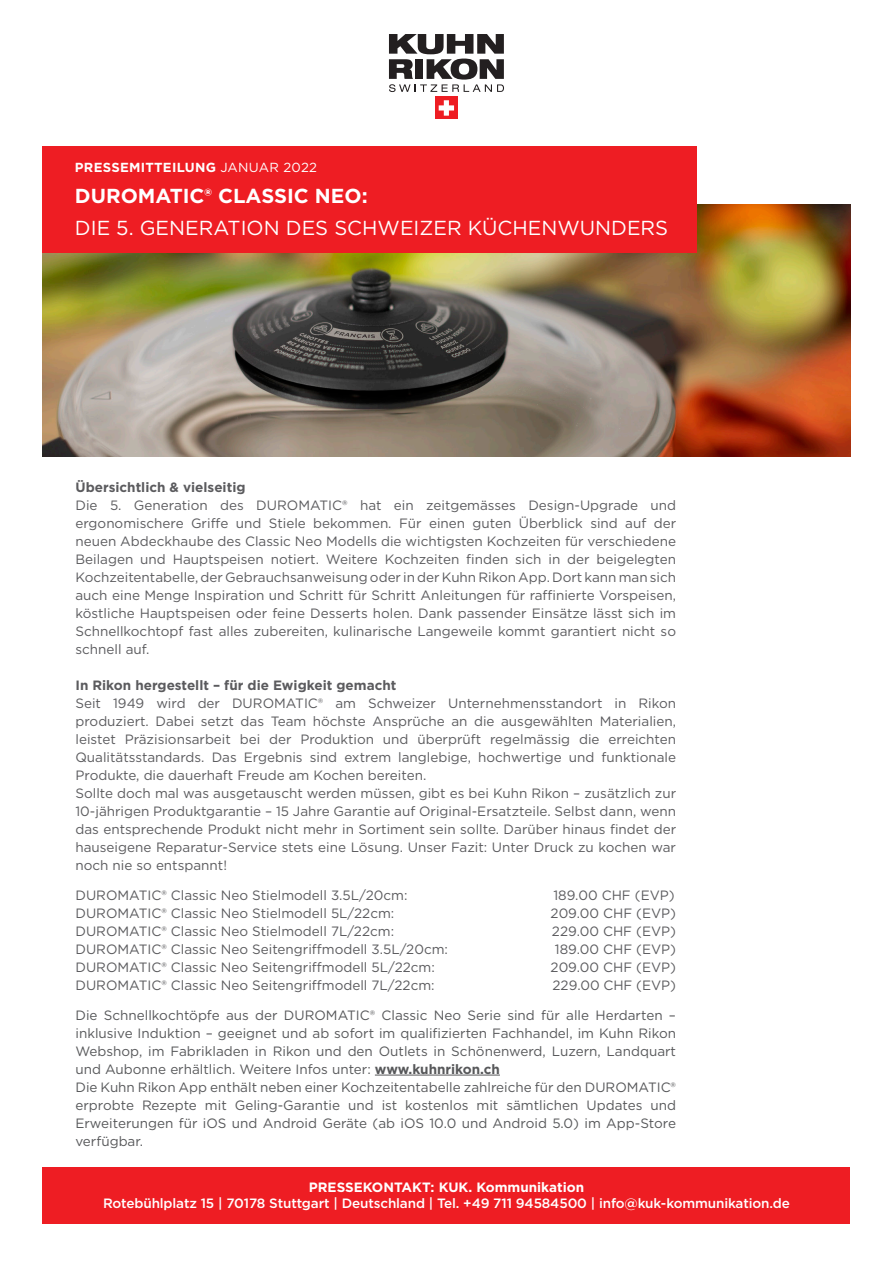
<style>
.page{position:relative;width:893px;height:1263px;background:#fff}
.page>*{position:absolute;margin:0;border:0;box-sizing:border-box;transform-origin:0 0}
.B_50pt{font:20.25px "Gotham";color:#fff}
.B2_11pt{font:700 20.25px "Gotham";color:#fff}
.t1{font:13.5px/18px "Gotham";color:#5b5b5e;text-align:justify}
.t2{font:13.5px/18px "Gotham";color:#57585a;text-align:justify}
.t3{font:500 13.5px "Gotham";letter-spacing:-.01em;color:#fff}
.t4{font:700 13.5px "Gotham";color:#5b5b5e}
.t5{font:700 13.5px "Gotham";color:#fff}
.B2_11pt-2{font:700 13.2px "Gotham";letter-spacing:.02em;color:#fff}
.s1{font-weight:400}
.s2{font-weight:700}
</style>
<div class="page">
<img style="left:43px;top:204px;width:807px;height:252px">
<div style="left:435px;top:97px;width:22px;height:22px;background:#ee1d23"></div>
<svg style="left:439px;top:100px;width:15px;height:16px"></svg>
<svg style="left:389px;top:34px;width:115px;height:58px"></svg>
<div style="left:43px;top:1167px;width:807px;height:56px;background:#ee1d23"></div>
<hr style="left:375px;top:1075px;width:125px;height:1px;background:#57585a">
<div style="left:43px;top:146px;width:654px;height:106px;background:#ee1d23"></div>
<p class="B2_11pt-2" style="left:75px;top:158px;width:244px">PRESSEMITTEILUNG <span class="s1">JANUAR 2022</span></p>
<p class="B2_11pt" style="left:75px;top:183px;width:294px">DUROMATIC® CLASSIC NEO:</p>
<p class="B_50pt" style="left:75px;top:215px;width:595px">DIE 5. GENERATION DES SCHWEIZER KÜCHENWUNDERS</p>
<p class="t4" style="left:75px;top:478px;width:172px">Übersichtlich &amp; vielseitig</p>
<p class="t1" style="left:75px;top:496px;width:602px">Die 5. Generation des DUROMATIC® hat ein zeitgemässes Design-Upgrade und ergonomischere Griffe und Stiele bekommen. Für einen guten Überblick sind auf der neuen Abdeckhaube des Classic Neo Modells die wichtigsten Kochzeiten für verschiedene Beilagen und Hauptspeisen notiert. Weitere Kochzeiten finden sich in der beigelegten Kochzeitentabelle, der Gebrauchsanweisung oder in der Kuhn Rikon App. Dort kann man sich auch eine Menge Inspiration und Schritt für Schritt Anleitungen für raffinierte Vorspeisen, köstliche Hauptspeisen oder feine Desserts holen. Dank passender Einsätze lässt sich im Schnellkochtopf fast alles zubereiten, kulinarische Langeweile kommt garantiert nicht so schnell auf.</p>
<p class="t4" style="left:75px;top:676px;width:322px">In Rikon hergestellt – für die Ewigkeit gemacht</p>
<p class="t1" style="left:75px;top:694px;width:602px">Seit 1949 wird der DUROMATIC® am Schweizer Unternehmensstandort in Rikon produziert. Dabei setzt das Team höchste Ansprüche an die ausgewählten Materialien, leistet Präzisionsarbeit bei der Produktion und überprüft regelmässig die erreichten Qualitätsstandards. Das Ergebnis sind extrem langlebige, hochwertige und funktionale Produkte, die dauerhaft Freude am Kochen bereiten.</p>
<p class="t1" style="left:75px;top:784px;width:602px">Sollte doch mal was ausgetauscht werden müssen, gibt es bei Kuhn Rikon – zusätzlich zur 10-jährigen Produktgarantie – 15 Jahre Garantie auf Original-Ersatzteile. Selbst dann, wenn das entsprechende Produkt nicht mehr in Sortiment sein sollte. Darüber hinaus findet der hauseigene Reparatur-Service stets eine Lösung. Unser Fazit: Unter Druck zu kochen war noch nie so entspannt!</p>
<p class="t1" style="left:75px;top:886px;width:334px">DUROMATIC® Classic Neo Stielmodell 3.5L/20cm:</p>
<p class="t1" style="left:553px;top:886px;width:123px">189.00 CHF (EVP)</p>
<p class="t1" style="left:75px;top:904px;width:320px">DUROMATIC® Classic Neo Stielmodell 5L/22cm:</p>
<p class="t1" style="left:551px;top:904px;width:127px">209.00 CHF (EVP)</p>
<p class="t1" style="left:75px;top:922px;width:320px">DUROMATIC® Classic Neo Stielmodell 7L/22cm:</p>
<p class="t1" style="left:552px;top:922px;width:126px">229.00 CHF (EVP)</p>
<p class="t1" style="left:75px;top:940px;width:374px">DUROMATIC® Classic Neo Seitengriffmodell 3.5L/20cm:</p>
<p class="t1" style="left:555px;top:940px;width:123px">189.00 CHF (EVP)</p>
<p class="t1" style="left:75px;top:958px;width:361px">DUROMATIC® Classic Neo Seitengriffmodell 5L/22cm:</p>
<p class="t1" style="left:551px;top:958px;width:127px">209.00 CHF (EVP)</p>
<p class="t1" style="left:75px;top:976px;width:361px">DUROMATIC® Classic Neo Seitengriffmodell 7L/22cm:</p>
<p class="t1" style="left:553px;top:976px;width:125px">229.00 CHF (EVP)</p>
<p class="t2" style="left:75px;top:1006px;width:602px">Die Schnellkochtöpfe aus der DUROMATIC® Classic Neo Serie sind für alle Herdarten – inklusive Induktion – geeignet und ab sofort im qualifizierten Fachhandel, im Kuhn Rikon Webshop, im Fabrikladen in Rikon und den Outlets in Schönenwerd, Luzern, Landquart und Aubonne erhältlich. Weitere Infos unter: <span class="s2">www.kuhnrikon.ch</span></p>
<p class="t2" style="left:75px;top:1078px;width:602px">Die Kuhn Rikon App enthält neben einer Kochzeitentabelle zahlreiche für den DUROMATIC® erprobte Rezepte mit Geling-Garantie und ist kostenlos mit sämtlichen Updates und Erweiterungen für iOS und Android Geräte (ab iOS 10.0 und Android 5.0) im App-Store verfügbar.</p>
<p class="t5" style="left:309px;top:1178px;width:277px">PRESSEKONTAKT: KUK. Kommunikation</p>
<p class="t3" style="left:103px;top:1195px;width:688px">Rotebühlplatz 15 | 70178 Stuttgart | Deutschland | Tel. +49 711 94584500 | info@kuk-kommunikation.de</p>
</div>
